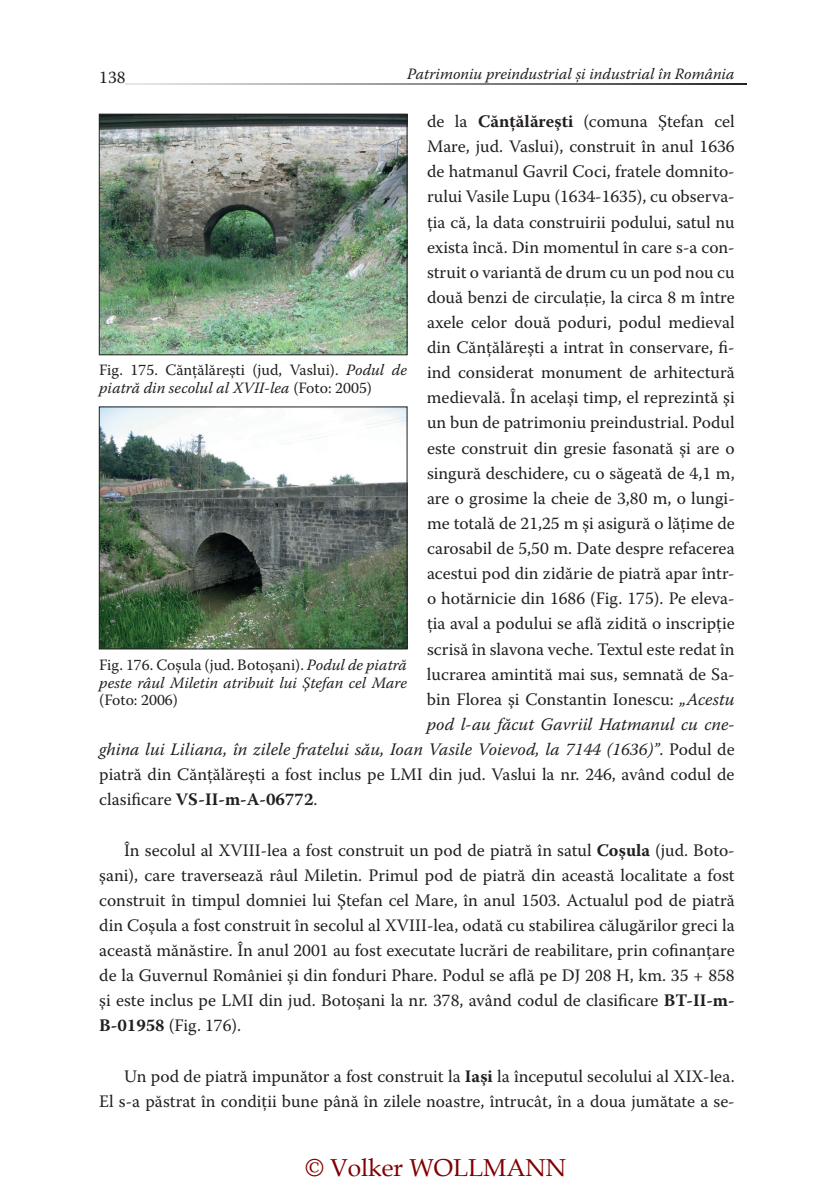
<style>
.page{position:relative;width:834px;height:1196px;background:#fff}
.page>*{position:absolute;margin:0;border:0;box-sizing:border-box;transform-origin:0 0}
.t1{font:24.5px "Book Antiqua";color:#800000}
.t2{font:17.5px/25.2px "Warnock Pro";color:#231f20;text-align:justify}
.t3{font:italic 17.5px "Warnock Pro";color:#231f20}
.t4{font:700 17.5px "Warnock Pro";color:#231f20}
.t5{font:italic 15.75px/17.5px "Warnock Pro";color:#231f20}
.t6{font:15.75px/17.5px "Warnock Pro";color:#231f20}
.s1{font-weight:700}
.s2{font-style:italic}
.s3{font-style:normal}
.s4{font-weight:400}
</style>
<div class="page">
<svg style="left:126px;top:83px;width:620px;height:1px"></svg>
<img style="left:101px;top:116px;width:304px;height:237px">
<div style="left:99px;top:114px;width:308px;height:241px;border:1px solid #231f20"></div>
<img style="left:101px;top:409px;width:304px;height:238px">
<div style="left:99px;top:407px;width:308px;height:242px;border:1px solid #231f20"></div>
<p class="t2" style="left:99px;top:64px;width:28px">138</p>
<p class="t5" style="left:407px;top:65px;width:329px">Patrimoniu preindustrial și industrial în România</p>
<p class="t2" style="left:427px;top:108px;width:309px">de la <span class="s1">Cănţălăreşti</span> (comuna Ştefan cel</p>
<p class="t2" style="left:427px;top:133px;width:309px">Mare, jud. Vaslui), construit în anul 1636</p>
<p class="t2" style="left:427px;top:159px;width:309px">de hatmanul Gavril Coci, fratele domnito-</p>
<p class="t2" style="left:427px;top:184px;width:309px">rului Vasile Lupu (1634-1635), cu observa-</p>
<p class="t2" style="left:427px;top:209px;width:309px">ţia că, la data construirii podului, satul nu</p>
<p class="t2" style="left:427px;top:234px;width:309px">exista încă. Din momentul în care s-a con-</p>
<p class="t2" style="left:427px;top:259px;width:309px">struit o variantă de drum cu un pod nou cu</p>
<p class="t2" style="left:427px;top:284px;width:309px">două benzi de circulaţie, la circa 8 m între</p>
<p class="t2" style="left:427px;top:309px;width:309px">axele celor două poduri, podul medieval</p>
<p class="t2" style="left:427px;top:334px;width:309px">din Cănţălăreşti a intrat în conservare, fi-</p>
<p class="t2" style="left:427px;top:359px;width:309px">ind considerat monument de arhitectură</p>
<p class="t2" style="left:427px;top:385px;width:309px">medievală. În acelaşi timp, el reprezintă şi</p>
<p class="t2" style="left:427px;top:410px;width:309px">un bun de patrimoniu preindustrial. Podul</p>
<p class="t2" style="left:427px;top:435px;width:309px">este construit din gresie fasonată şi are o</p>
<p class="t2" style="left:427px;top:460px;width:309px">singură deschidere, cu o săgeată de 4,1 m,</p>
<p class="t2" style="left:427px;top:485px;width:309px">are o grosime la cheie de 3,80 m, o lungi-</p>
<p class="t2" style="left:427px;top:510px;width:309px">me totală de 21,25 m şi asigură o lăţime de</p>
<p class="t2" style="left:427px;top:535px;width:309px">carosabil de 5,50 m. Date despre refacerea</p>
<p class="t2" style="left:427px;top:560px;width:309px">acestui pod din zidărie de piatră apar într-</p>
<p class="t2" style="left:427px;top:585px;width:309px">o hotărnicie din 1686 (Fig. 175). Pe eleva-</p>
<p class="t2" style="left:427px;top:611px;width:309px">ţia aval a podului se află zidită o inscripţie</p>
<p class="t2" style="left:427px;top:636px;width:309px">scrisă în slavona veche. Textul este redat în</p>
<p class="t2" style="left:427px;top:661px;width:309px">lucrarea amintită mai sus, semnată de Sa-</p>
<p class="t2" style="left:427px;top:686px;width:309px">bin Florea şi Constantin Ionescu: <span class="s2">„Acestu</span></p>
<p class="t3" style="left:427px;top:713px;width:309px">pod l-au făcut Gavriil Hatmanul cu cne-</p>
<p class="t3" style="left:99px;top:738px;width:636px">ghina lui Liliana, în zilele fratelui său, Ioan Vasile Voievod, la 7144 (1636)”<span class="s3">. Podul de</span></p>
<p class="t2" style="left:99px;top:761px;width:636px">piatră din Cănţălăreşti a fost inclus pe LMI din jud. Vaslui la nr. 246, având codul de</p>
<p class="t4" style="left:99px;top:789px;width:220px"><span class="s4">clasificare</span> VS-II-m-A-06772<span class="s4">.</span></p>
<p class="t2" style="left:99px;top:837px;width:637px;text-indent:25px">În secolul al XVIII-lea a fost construit un pod de piatră în satul <span class="s1">Coşula</span> (jud. Boto&shy;şani), care traversează râul Miletin. Primul pod de piatră din această localitate a fost construit în timpul domniei lui Ştefan cel Mare, în anul 1503. Actualul pod de piatră din Coşula a fost construit în secolul al XVIII-lea, odată cu stabilirea călugărilor greci la această mănăstire. În anul 2001 au fost executate lucrări de reabilitare, prin cofinanţare de la Guvernul României şi din fonduri Phare. Podul se află pe DJ 208 H, km. 35 + 858 şi este inclus pe LMI din jud. Botoşani la nr. 378, având codul de clasificare <span class="s1">BT-II-m-B-01958</span> (Fig. 176).</p>
<p class="t2" style="left:99px;top:1063px;width:636px;text-align:right">Un pod de piatră impunător a fost construit la <span class="s1">Iaşi</span> la începutul secolului al XIX-lea.<br>El s-a păstrat în condiţii bune până în zilele noastre, întrucât, în a doua jumătate a se-</p>
<p class="t6" style="left:99px;top:361px;width:309px">Fig. 175. Cănţălăreşti (jud, Vaslui). <span class="s2">Podul de piatră din secolul al XVII-lea</span> (Foto: 2005)</p>
<p class="t5" style="left:99px;top:656px;width:309px"><span class="s3">Fig. 176. Coşula (jud. Botoşani).</span> Podul de piatră peste râul Miletin atribuit lui Ştefan cel Mare</p>
<p class="t6" style="left:99px;top:691px;width:80px">(Foto: 2006)</p>
<h1 class="t1" style="left:305px;top:1150px;width:262px">© Volker WOLLMANN</h1>
</div>
